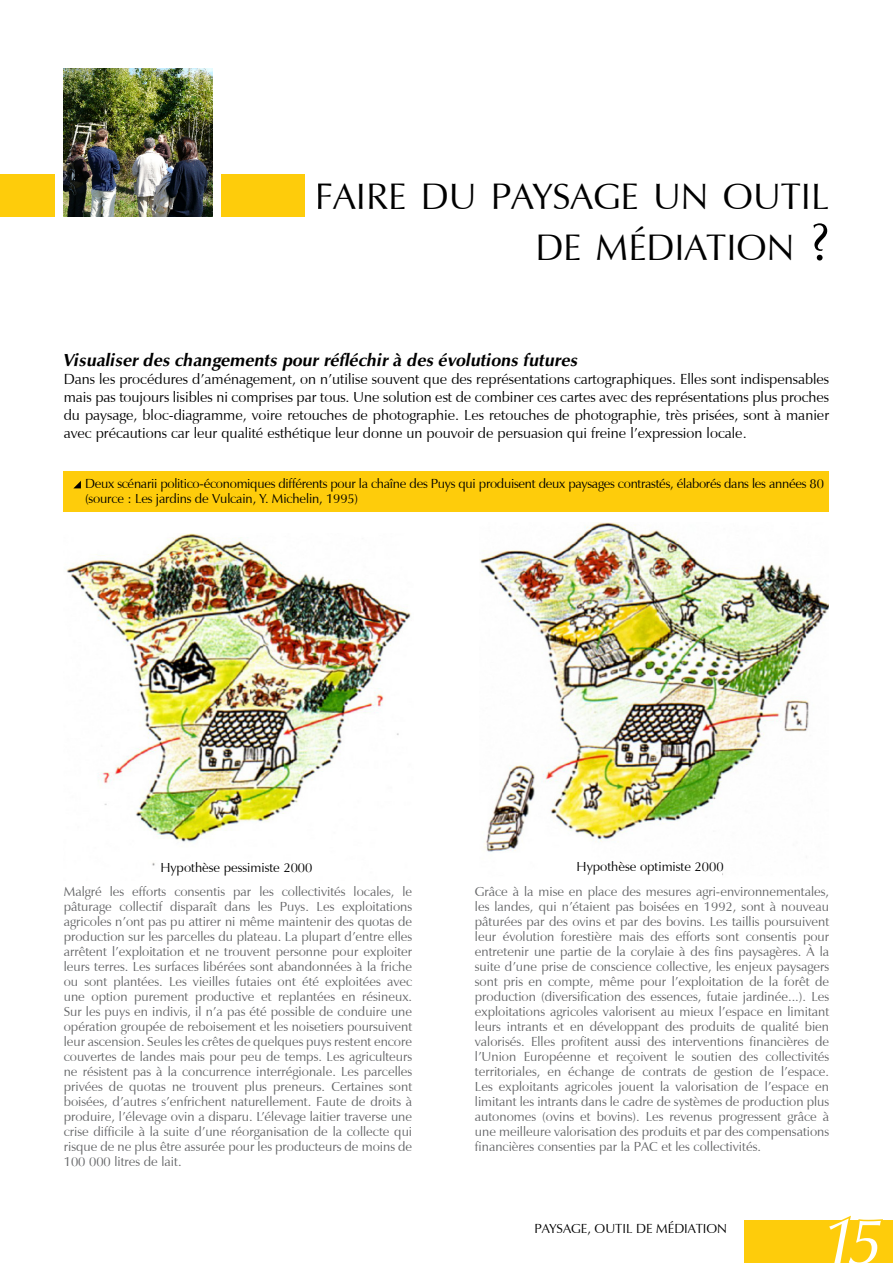
<style>
.page{position:relative;width:893px;height:1263px;background:#fff}
.page>*{position:absolute;margin:0;border:0;box-sizing:border-box;transform-origin:0 0}
.t1{font:italic 67.5px "Vera Humana 95";color:#fff}
.t2{font:37.8px/51px "Vera Humana 95";color:#000;text-align:right}
.t3{font:italic 700 18px "Vera Humana 95";color:#000}
.t4{font:15px/18px "Vera Humana 95";color:#000;text-align:justify}
.t5{font:13.5px/15px "Vera Humana 95";color:#646567;text-align:justify}
.t6{font:13.5px/15px "Vera Humana 95";letter-spacing:-.02em;color:#000}
.t7{font:13.5px "Vera Humana 95";color:#000}
.s1{font-size:54px}
</style>
<div class="page">
<div style="left:0;top:174px;width:64px;height:43px;background:#fecc0b"></div>
<div style="left:213px;top:174px;width:514px;height:43px;background:#fecc0b"></div>
<div style="left:55px;top:174px;width:9px;height:45px;background:#fff"></div>
<div style="left:213px;top:174px;width:8px;height:45px;background:#fff"></div>
<div style="left:744px;top:1220px;width:149px;height:43px;background:#fecc0b"></div>
<svg style="left:842px;top:1215px;width:41px;height:5px"></svg>
<img style="left:64px;top:68px;width:149px;height:149px">
<div style="left:313px;top:158px;width:516px;height:114px;background:#fff"></div>
<div style="left:305px;top:173px;width:13px;height:44px;background:#fff"></div>
<div style="left:64px;top:471px;width:765px;height:41px;background:#fecc0b"></div>
<svg style="left:74px;top:481px;width:7px;height:7px"></svg>
<img style="left:66px;top:533px;width:345px;height:333px">
<img style="left:479px;top:522px;width:350px;height:353px">
<div style="left:171px;top:861px;width:146px;height:19px;background:#fff"></div>
<div style="left:579px;top:863px;width:143px;height:19px;background:#fff"></div>
<h2 class="t2" style="left:315px;top:171px;width:516px">FAIRE DU PAYSAGE UN OUTIL<br>DE MÉDIATION <span class="s1">?</span></h2>
<h3 class="t3" style="left:64px;top:349px;width:516px">Visualiser des changements pour réfléchir à des évolutions futures</h3>
<p class="t4" style="left:64px;top:370px;width:767px">Dans les procédures d’aménagement, on n’utilise souvent que des représentations cartographiques. Elles sont indispensables mais pas toujours lisibles ni comprises par tous. Une solution est de combiner ces cartes avec des représentations plus proches du paysage, bloc-diagramme, voire retouches de photographie. Les retouches de photographie, très prisées, sont à manier avec précautions car leur qualité esthétique leur donne un pouvoir de persuasion qui freine l’expression locale.</p>
<p class="t6" style="left:85px;top:476px;width:740px">Deux scénarii politico-économiques différents pour la chaîne des Puys qui produisent deux paysages contrastés, élaborés dans les années 80 (source : Les jardins de Vulcain, Y. Michelin, 1995)</p>
<p class="t7" style="left:160px;top:860px;width:154px">Hypothèse pessimiste 2000</p>
<p class="t7" style="left:577px;top:858px;width:149px">Hypothèse optimiste 2000</p>
<p class="t5" style="left:64px;top:884px;width:350px">Malgré les efforts consentis par les collectivités locales, le pâturage collectif disparaît dans les Puys. Les exploitations agricoles n’ont pas pu attirer ni même maintenir des quotas de production sur les parcelles du plateau. La plupart d’entre elles arrêtent l’exploitation et ne trouvent personne pour exploiter leurs terres. Les surfaces libérées sont abandonnées à la friche ou sont plantées. Les vieilles futaies ont été exploitées avec une option purement productive et replantées en résineux.<br>Sur les puys en indivis, il n’a pas été possible de conduire une opération groupée de reboisement et les noisetiers poursuivent leur ascension. Seules les crêtes de quelques puys restent encore couvertes de landes mais pour peu de temps. Les agriculteurs ne résistent pas à la concurrence interrégionale. Les parcelles privées de quotas ne trouvent plus preneurs. Certaines sont boisées, d’autres s’enfrichent naturellement. Faute de droits à produire, l’élevage ovin a disparu. L’élevage laitier traverse une crise difficile à la suite d’une réorganisation de la collecte qui risque de ne plus être assurée pour les producteurs de moins de 100 000 litres de lait.</p>
<p class="t5" style="left:475px;top:884px;width:356px">Grâce à la mise en place des mesures agri-environnementales, les landes, qui n’étaient pas boisées en 1992, sont à nouveau pâturées par des ovins et par des bovins. Les taillis poursuivent leur évolution forestière mais des efforts sont consentis pour entretenir une partie de la corylaie à des fins paysagères. à la suite d’une prise de conscience collective, les enjeux paysagers sont pris en compte, même pour l’exploitation de la forêt de production (diversification des essences, futaie jardinée...). Les exploitations agricoles valorisent au mieux l’espace en limitant leurs intrants et en développant des produits de qualité bien valorisés. Elles profitent aussi des interventions financières de l’Union Européenne et reçoivent le soutien des collectivités territoriales, en échange de contrats de gestion de l’espace.<br>Les exploitants agricoles jouent la valorisation de l’espace en limitant les intrants dans le cadre de systèmes de production plus autonomes (ovins et bovins). Les revenus progressent grâce à une meilleure valorisation des produits et par des compensations financières consenties par la PAC et les collectivités.</p>
<p class="t6" style="left:534px;top:1221px;width:9px">paysage</p>
<p class="t6" style="left:587px;top:1221px;width:16px">, outil</p>
<p class="t6" style="left:636px;top:1221px;width:47px">de médiation</p>
<h1 class="t1" style="left:822px;top:1200px;width:64px">15</h1>
</div>
